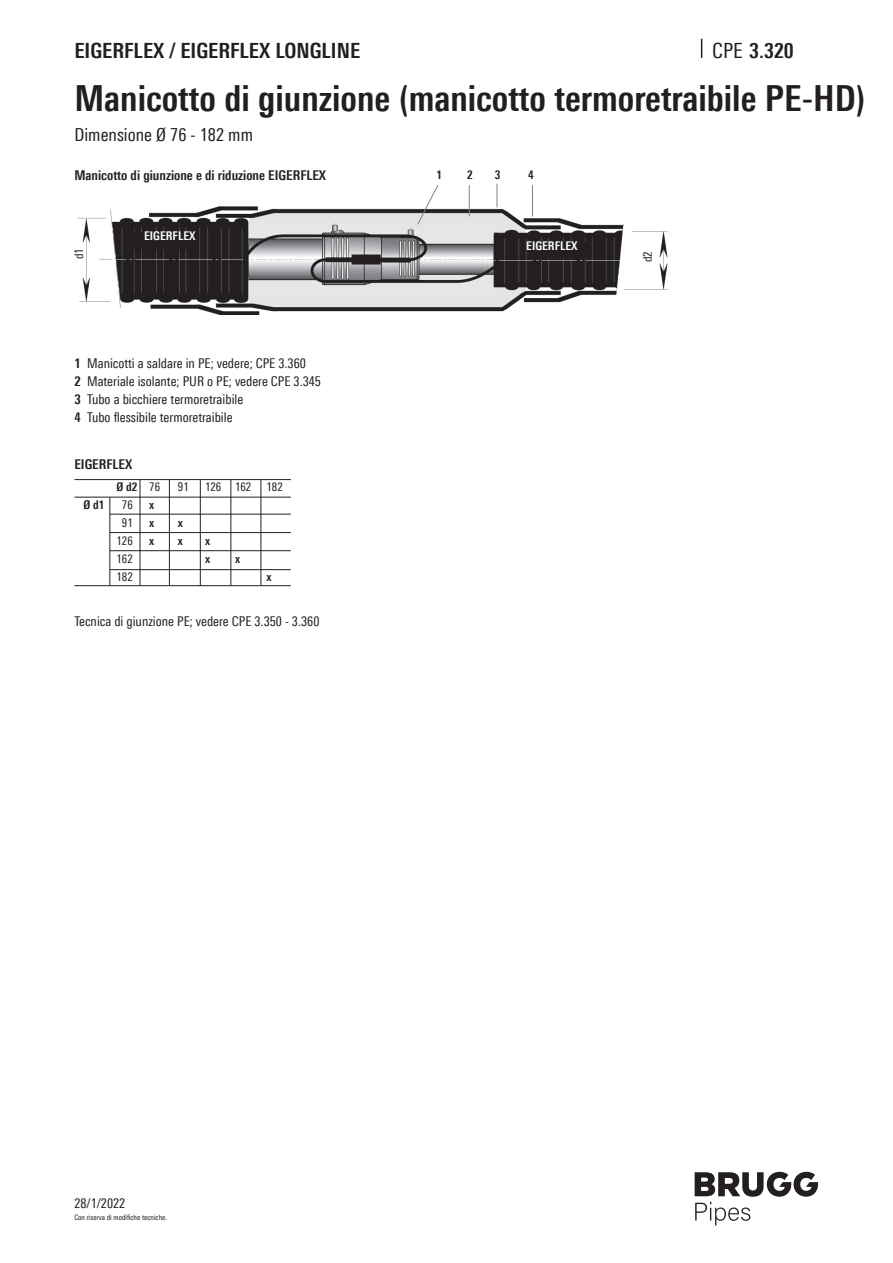
<style>
.page{position:relative;width:893px;height:1263px;background:#fff}
.page>*{position:absolute;margin:0;border:0;box-sizing:border-box;transform-origin:0 0}
.t1{font:700 36px "Linotype Univers 620 Cn";color:#231f20}
.t2{font:700 21px "Linotype Univers 620 Cn";color:#231f20}
.t3{font:18px "Linotype Univers 420 Cn";color:#231f20}
.t4{font:13.5px/18px "Linotype Univers 420 Cn";color:#231f20}
.t5{font:700 13.5px "Linotype Univers 620 Cn";color:#231f20}
.t6{font:12px "Linotype Univers 420 Cn";color:#231f20}
.t7{font:700 12px "Linotype Univers 620 Cn";color:#231f20}
.t8{font:700 12px "Linotype Univers 620 Cn";color:#fff}
.t9{font:7.5px "Linotype Univers 420 Cn";color:#231f20}
.s1{font-family:"Linotype Univers 420 Cn";font-weight:400}
.s2{font-family:"Linotype Univers 620 Cn";font-weight:700}
</style>
<div class="page">
<svg style="left:701px;top:39px;width:1px;height:19px"></svg>
<svg style="left:695px;top:1172px;width:123px;height:53px"></svg>
<img style="left:78px;top:206px;width:590px;height:109px">
<hr style="left:74px;top:479px;width:217px;height:1px;background:#231f20">
<hr style="left:74px;top:497px;width:217px;height:1px;background:#231f20">
<hr style="left:74px;top:585px;width:217px;height:1px;background:#231f20">
<hr style="left:110px;top:514px;width:181px;height:1px;background:#231f20">
<hr style="left:110px;top:532px;width:181px;height:1px;background:#231f20">
<hr style="left:110px;top:550px;width:181px;height:1px;background:#231f20">
<hr style="left:110px;top:497px;width:1px;height:88px;background:#231f20">
<hr style="left:140px;top:480px;width:1px;height:106px;background:#231f20">
<hr style="left:169px;top:480px;width:1px;height:105px;background:#231f20">
<hr style="left:200px;top:480px;width:1px;height:105px;background:#231f20">
<hr style="left:231px;top:480px;width:1px;height:105px;background:#231f20">
<svg style="left:417px;top:184px;width:22px;height:41px"></svg>
<hr style="left:469px;top:185px;width:1px;height:31px;background:#808285">
<svg style="left:497px;top:184px;width:1px;height:23px"></svg>
<hr style="left:532px;top:185px;width:1px;height:31px;background:#808285">
<hr style="left:261px;top:480px;width:1px;height:105px;background:#231f20">
<hr style="left:110px;top:569px;width:181px;height:1px;background:#231f20">
<h2 class="t2" style="left:74px;top:38px;width:287px">EIGERFLEX / EIGERFLEX LONGLINE</h2>
<h2 class="t2" style="left:712px;top:38px;width:83px"><span class="s1">CPE</span> 3.320</h2>
<h1 class="t1" style="left:74px;top:76px;width:793px">Manicotto di giunzione (manicotto termoretraibile PE-HD)</h1>
<h3 class="t3" style="left:74px;top:124px;width:180px">Dimensione Ø 76 - 182 mm</h3>
<p class="t5" style="left:74px;top:167px;width:253px">Manicotto di giunzione e di riduzione EIGERFLEX</p>
<p class="t7" style="left:437px;top:167px;width:7px">1</p>
<p class="t7" style="left:467px;top:167px;width:7px">2</p>
<p class="t7" style="left:495px;top:167px;width:7px">3</p>
<p class="t7" style="left:528px;top:167px;width:7px">4</p>
<p class="t8" style="left:144px;top:229px;width:53px">EIGERFLEX</p>
<p class="t8" style="left:526px;top:239px;width:53px">EIGERFLEX</p>
<p class="t6" style="left:72px;top:259px;width:12px;rotate:-90deg">d1</p>
<p class="t6" style="left:641px;top:262px;width:12px;rotate:-90deg">d2</p>
<p class="t4" style="left:74px;top:354px;width:248px"><span class="s2">1</span> Manicotti a saldare in PE; vedere; CPE 3.360<br><span class="s2">2</span> Materiale isolante; PUR o PE; vedere CPE 3.345<br><span class="s2">3</span> Tubo a bicchiere termoretraibile<br><span class="s2">4</span> Tubo flessibile termoretraibile</p>
<p class="t5" style="left:74px;top:456px;width:59px">EIGERFLEX</p>
<p class="t7" style="left:116px;top:480px;width:45px">Ø d2 <span class="s1">76</span></p>
<p class="t6" style="left:178px;top:480px;width:12px">91</p>
<p class="t6" style="left:205px;top:480px;width:48px">126 162</p>
<p class="t6" style="left:266px;top:480px;width:18px">182</p>
<p class="t7" style="left:83px;top:498px;width:23px">Ø d1</p>
<p class="t6" style="left:122px;top:498px;width:12px">76</p>
<p class="t7" style="left:149px;top:498px;width:7px">x</p>
<p class="t6" style="left:122px;top:516px;width:12px">91</p>
<p class="t7" style="left:149px;top:516px;width:7px">x</p>
<p class="t7" style="left:178px;top:516px;width:7px">x</p>
<p class="t6" style="left:116px;top:534px;width:18px">126</p>
<p class="t7" style="left:149px;top:534px;width:7px">x</p>
<p class="t7" style="left:178px;top:534px;width:7px">x</p>
<p class="t7" style="left:205px;top:534px;width:7px">x</p>
<p class="t6" style="left:116px;top:552px;width:18px">162</p>
<p class="t7" style="left:205px;top:552px;width:7px">x</p>
<p class="t7" style="left:235px;top:552px;width:7px">x</p>
<p class="t6" style="left:116px;top:570px;width:18px">182</p>
<p class="t7" style="left:266px;top:570px;width:7px">x</p>
<p class="t4" style="left:74px;top:612px;width:247px">Tecnica di giunzione PE; vedere CPE 3.350 - 3.360</p>
<p class="t4" style="left:74px;top:1194px;width:52px">28/1/2022</p>
<p class="t9" style="left:74px;top:1213px;width:94px">Con riserva di modifiche tecniche.</p>
</div>
